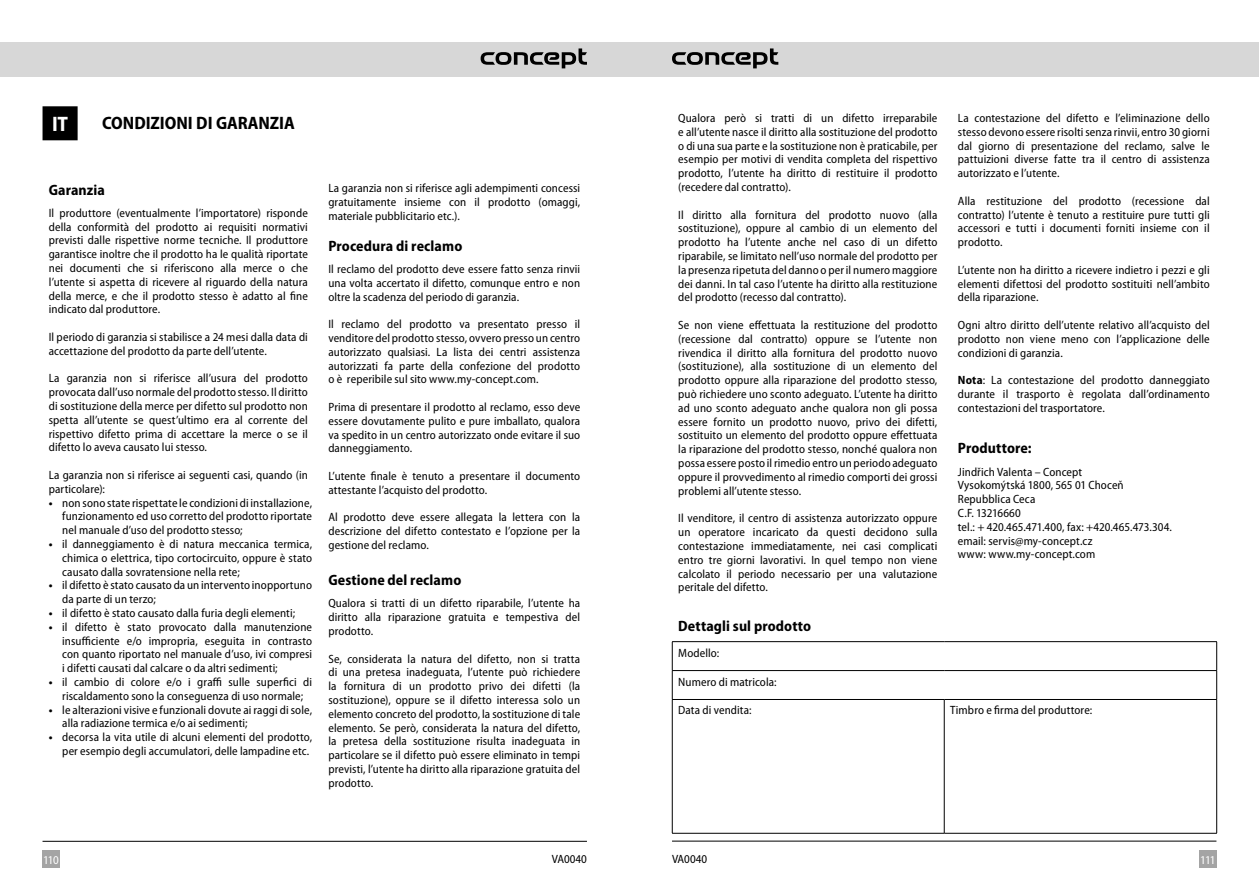
<style>
.page{position:relative;width:1259px;height:893px;background:#fff}
.page>*{position:absolute;margin:0;border:0;box-sizing:border-box;transform-origin:0 0}
.t1{font:700 semi-condensed 21px "Myriad Pro";color:#fff}
.t2{font:700 semi-condensed 18px "Myriad Pro";color:#000}
.t3{font:700 semi-condensed 15px "Myriad Pro";letter-spacing:.005em;color:#000}
.t4{font:semi-condensed 12px/13.8px "Myriad Pro";letter-spacing:.01em;color:#000;text-align:justify}
.t5{font:semi-condensed 12px "Myriad Pro";letter-spacing:-.075em;color:#fff}
.s1{font-weight:700}
</style>
<div class="page">
<div style="left:629px;top:43px;width:630px;height:34px;background:#d7d7d7"></div>
<div style="left:0;top:43px;width:629px;height:34px;background:#d7d7d7"></div>
<div style="left:43px;top:850px;width:17px;height:17px;background:#a4a4a4"></div>
<div style="left:1199px;top:850px;width:17px;height:17px;background:#a4a4a4"></div>
<hr style="left:672px;top:841px;width:544px;height:1px;background:#000">
<hr style="left:43px;top:841px;width:544px;height:1px;background:#000">
<svg style="left:480px;top:48px;width:107px;height:20px"></svg>
<svg style="left:672px;top:48px;width:106px;height:20px"></svg>
<div style="left:43px;top:107px;width:34px;height:33px;background:#000"></div>
<div style="left:43px;top:106px;width:35px;height:34px;border:2px solid #000"></div>
<svg style="left:1216px;top:642px;width:1px;height:57px"></svg>
<hr style="left:672px;top:641px;width:272px;height:1px;background:#000">
<hr style="left:944px;top:641px;width:273px;height:1px;background:#000">
<hr style="left:672px;top:670px;width:272px;height:1px;background:#000">
<svg style="left:672px;top:642px;width:1px;height:57px"></svg>
<hr style="left:944px;top:670px;width:273px;height:1px;background:#000">
<hr style="left:944px;top:700px;width:1px;height:133px;background:#000">
<hr style="left:672px;top:699px;width:272px;height:1px;background:#000">
<hr style="left:672px;top:700px;width:1px;height:133px;background:#000">
<hr style="left:944px;top:699px;width:273px;height:1px;background:#000">
<hr style="left:1216px;top:700px;width:1px;height:133px;background:#000">
<hr style="left:672px;top:833px;width:272px;height:1px;background:#000">
<hr style="left:944px;top:833px;width:273px;height:1px;background:#000">
<h1 class="t1" style="left:52px;top:113px;width:18px">IT</h1>
<p class="t4" style="left:678px;top:111px;width:261px">Qualora però si tratti di un difetto irreparabile e all’utente nasce il diritto alla sostituzione del prodotto o di una sua parte e la sostituzione non è praticabile, per esempio per motivi di vendita completa del rispettivo prodotto, l’utente ha diritto di restituire il prodotto (recedere dal contratto).</p>
<p class="t4" style="left:678px;top:208px;width:261px">Il diritto alla fornitura del prodotto nuovo (alla sostituzione), oppure al cambio di un elemento del prodotto ha l’utente anche nel caso di un difetto riparabile, se limitato nell’uso normale del prodotto per la presenza ripetuta del danno o per il numero maggiore dei danni. In tal caso l’utente ha diritto alla restituzione del prodotto (recesso dal contratto).</p>
<p class="t4" style="left:678px;top:318px;width:261px">Se non viene effettuata la restituzione del prodotto (recessione dal contratto) oppure se l’utente non rivendica il diritto alla fornitura del prodotto nuovo (sostituzione), alla sostituzione di un elemento del prodotto oppure alla riparazione del prodotto stesso, può richiedere uno sconto adeguato. L’utente ha diritto ad uno sconto adeguato anche qualora non gli possa essere fornito un prodotto nuovo, privo dei difetti, sostituito un elemento del prodotto oppure effettuata la riparazione del prodotto stesso, nonché qualora non possa essere posto il rimedio entro un periodo adeguato oppure il provvedimento al rimedio comporti dei grossi problemi all’utente stesso.</p>
<p class="t4" style="left:678px;top:512px;width:261px">Il venditore, il centro di assistenza autorizzato oppure un operatore incaricato da questi decidono sulla contestazione immediatamente, nei casi complicati entro tre giorni lavorativi. In quel tempo non viene calcolato il periodo necessario per una valutazione peritale del difetto.</p>
<p class="t4" style="left:958px;top:111px;width:253px">La contestazione del difetto e l’eliminazione dello stesso devono essere risolti senza rinvii, entro 30 giorni dal giorno di presentazione del reclamo, salve le pattuizioni diverse fatte tra il centro di assistenza autorizzato e l’utente.</p>
<p class="t4" style="left:958px;top:194px;width:253px">Alla restituzione del prodotto (recessione dal contratto) l’utente è tenuto a restituire pure tutti gli accessori e tutti i documenti forniti insieme con il prodotto.</p>
<p class="t4" style="left:958px;top:263px;width:253px">L’utente non ha diritto a ricevere indietro i pezzi e gli elementi difettosi del prodotto sostituiti nell’ambito della riparazione.</p>
<p class="t4" style="left:958px;top:318px;width:253px">Ogni altro diritto dell’utente relativo all’acquisto del prodotto non viene meno con l’applicazione delle condizioni di garanzia.</p>
<p class="t4" style="left:958px;top:374px;width:253px"><span class="s1">Nota</span>: La contestazione del prodotto danneggiato durante il trasporto è regolata dall’ordinamento contestazioni del trasportatore.</p>
<p class="t3" style="left:958px;top:440px;width:75px">Produttore:</p>
<p class="t4" style="left:958px;top:465px;width:216px;text-align:left">Jindřich Valenta – Concept<br>Vysokomýtská 1800, 565 01 Choceň<br>Repubblica Ceca<br>C.F. 13216660<br>tel.: + 420.465.471.400, fax: +420.465.473.304. email: servis@my-concept.cz<br>www: www.my-concept.com</p>
<h2 class="t2" style="left:102px;top:113px;width:194px">CONDIZIONI DI GARANZIA</h2>
<p class="t4" style="left:328px;top:182px;width:253px">La garanzia non si riferisce agli adempimenti concessi gratuitamente insieme con il prodotto (omaggi, materiale pubblicitario etc.).</p>
<p class="t3" style="left:328px;top:237px;width:135px">Procedura di reclamo</p>
<p class="t4" style="left:328px;top:262px;width:253px">Il reclamo del prodotto deve essere fatto senza rinvii una volta accertato il difetto, comunque entro e non oltre la scadenza del periodo di garanzia.</p>
<p class="t4" style="left:328px;top:318px;width:253px">Il reclamo del prodotto va presentato presso il venditore del prodotto stesso, ovvero presso un centro autorizzato qualsiasi. La lista dei centri assistenza autorizzati fa parte della confezione del prodotto o è reperibile sul sito www.my-concept.com.</p>
<p class="t4" style="left:328px;top:400px;width:253px">Prima di presentare il prodotto al reclamo, esso deve essere dovutamente pulito e pure imballato, qualora va spedito in un centro autorizzato onde evitare il suo danneggiamento.</p>
<p class="t4" style="left:328px;top:469px;width:253px">L’utente finale è tenuto a presentare il documento attestante l’acquisto del prodotto.</p>
<p class="t4" style="left:328px;top:511px;width:253px">Al prodotto deve essere allegata la lettera con la descrizione del difetto contestato e l’opzione per la gestione del reclamo.</p>
<p class="t3" style="left:328px;top:572px;width:134px">Gestione del reclamo</p>
<p class="t4" style="left:328px;top:597px;width:253px">Qualora si tratti di un difetto riparabile, l’utente ha diritto alla riparazione gratuita e tempestiva del prodotto.</p>
<p class="t4" style="left:328px;top:652px;width:253px">Se, considerata la natura del difetto, non si tratta di una pretesa inadeguata, l’utente può richiedere la fornitura di un prodotto privo dei difetti (la sostituzione), oppure se il difetto interessa solo un elemento concreto del prodotto, la sostituzione di tale elemento. Se però, considerata la natura del difetto, la pretesa della sostituzione risulta inadeguata in particolare se il difetto può essere eliminato in tempi previsti, l’utente ha diritto alla riparazione gratuita del prodotto.</p>
<p class="t3" style="left:49px;top:181px;width:58px">Garanzia</p>
<p class="t4" style="left:49px;top:206px;width:261px">Il produttore (eventualmente l’importatore) risponde della conformità del prodotto ai requisiti normativi previsti dalle rispettive norme tecniche. Il produttore garantisce inoltre che il prodotto ha le qualità riportate nei documenti che si riferiscono alla merce o che l’utente si aspetta di ricevere al riguardo della natura della merce, e che il prodotto stesso è adatto al fine indicato dal produttore.</p>
<p class="t4" style="left:49px;top:330px;width:261px">Il periodo di garanzia si stabilisce a 24 mesi dalla data di accettazione del prodotto da parte dell’utente.</p>
<p class="t4" style="left:49px;top:372px;width:261px">La garanzia non si riferisce all’usura del prodotto provocata dall’uso normale del prodotto stesso. Il diritto di sostituzione della merce per difetto sul prodotto non spetta all’utente se quest’ultimo era al corrente del rispettivo difetto prima di accettare la merce o se il difetto lo aveva causato lui stesso.</p>
<p class="t4" style="left:49px;top:468px;width:261px">La garanzia non si riferisce ai seguenti casi, quando (in particolare):</p>
<p class="t4" style="left:62px;top:496px;width:251px;text-indent:-14px"><span class="s1">•</span> non sono state rispettate le condizioni di installazione, funzionamento ed uso corretto del prodotto riportate nel manuale d’uso del prodotto stesso;</p>
<p class="t4" style="left:62px;top:537px;width:251px;text-indent:-14px"><span class="s1">•</span> il danneggiamento è di natura meccanica termica, chimica o elettrica, tipo cortocircuito, oppure è stato causato dalla sovratensione nella rete;</p>
<p class="t4" style="left:62px;top:579px;width:251px;text-indent:-14px"><span class="s1">•</span> il difetto è stato causato da un intervento inopportuno da parte di un terzo;</p>
<p class="t4" style="left:49px;top:606px;width:248px"><span class="s1">•</span> il difetto è stato causato dalla furia degli elementi;</p>
<p class="t4" style="left:62px;top:620px;width:251px;text-indent:-14px"><span class="s1">•</span> il difetto è stato provocato dalla manutenzione insufficiente e/o impropria, eseguita in contrasto con quanto riportato nel manuale d’uso, ivi compresi i difetti causati dal calcare o da altri sedimenti;</p>
<p class="t4" style="left:49px;top:675px;width:265px;text-align:center"><span class="s1">•</span> il cambio di colore e/o i graffi sulle superfici di riscaldamento sono la conseguenza di uso normale;</p>
<p class="t4" style="left:62px;top:703px;width:251px;text-indent:-14px"><span class="s1">•</span> le alterazioni visive e funzionali dovute ai raggi di sole, alla radiazione termica e/o ai sedimenti;</p>
<p class="t4" style="left:49px;top:731px;width:265px;text-align:right"><span class="s1">•</span> decorsa la vita utile di alcuni elementi del prodotto, per esempio degli accumulatori, delle lampadine etc.</p>
<p class="t3" style="left:678px;top:617px;width:134px">Dettagli sul prodotto</p>
<p class="t4" style="left:678px;top:646px;width:43px">Modello:</p>
<p class="t4" style="left:678px;top:675px;width:100px">Numero di matricola:</p>
<p class="t4" style="left:678px;top:704px;width:75px">Data di vendita:</p>
<p class="t4" style="left:950px;top:704px;width:144px">Timbro e firma del produttore:</p>
<p class="t5" style="left:43px;top:853px;width:17px">110</p>
<p class="t4" style="left:552px;top:852px;width:37px">VA0040</p>
<p class="t4" style="left:672px;top:852px;width:37px">VA0040</p>
<p class="t5" style="left:1200px;top:853px;width:17px">111</p>
</div>
